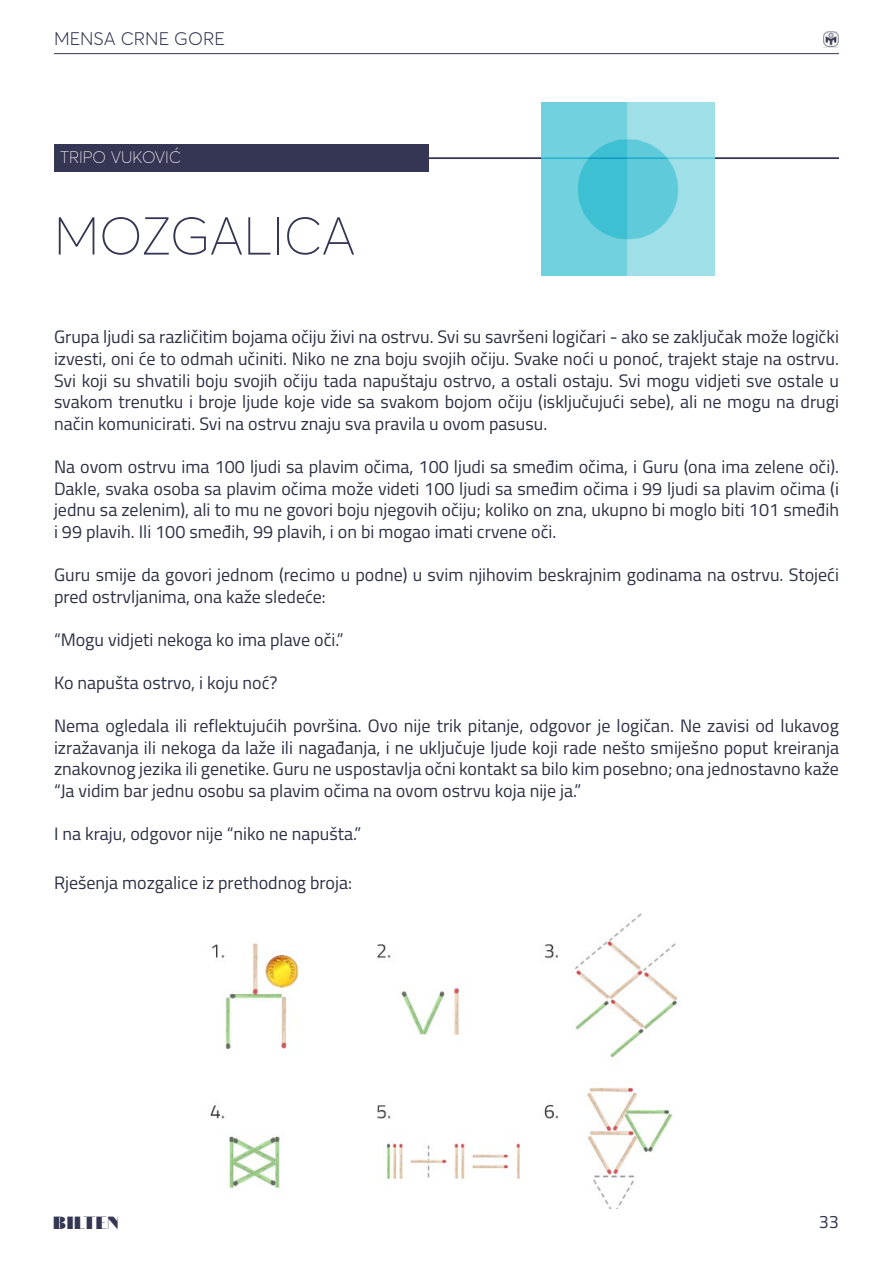
<style>
.page{position:relative;width:893px;height:1263px;background:#fff}
.page>*{position:absolute;margin:0;border:0;box-sizing:border-box;transform-origin:0 0}
.t1{font:100 52.5px "Averta";letter-spacing:.005em;color:#353654}
.t2{font:18px/21.6px "Titillium Web";color:#2d3144;text-align:justify}
.t3{font:300 18px "Averta";color:#353654}
.t4{font:900 18px "Ravensara Sans";color:#353654}
.t5{font:18px "Titillium Web";color:#353654}
.t6{font:100 16.5px "Averta";color:#fff}
</style>
<div class="page">
<hr style="left:54px;top:53px;width:785px;height:1px;background:#353654">
<img style="left:824px;top:31px;width:15px;height:16px">
<div style="left:54px;top:144px;width:375px;height:27px;background:#353654"></div>
<hr style="left:429px;top:158px;width:410px;height:1px;background:#353654">
<img style="left:542px;top:102px;width:173px;height:174px">
<img style="left:210px;top:913px;width:467px;height:296px">
<p class="t3" style="left:54px;top:28px;width:172px">MENSA CRNE GORE</p>
<p class="t6" style="left:60px;top:147px;width:122px">TRIPO VUKOVIĆ</p>
<p class="t6" style="left:60px;top:147px;width:147px">DAJANA VUKČEVIĆ</p>
<h1 class="t1" style="left:54px;top:204px;width:303px">MOZGALICA</h1>
<p class="t2" style="left:54px;top:325px;width:786px">Grupa ljudi sa različitim bojama očiju živi na ostrvu. Svi su savršeni logičari - ako se zaključak može logički izvesti, oni će to odmah učiniti. Niko ne zna boju svojih očiju. Svake noći u ponoć, trajekt staje na ostrvu.<br>Svi koji su shvatili boju svojih očiju tada napuštaju ostrvo, a ostali ostaju. Svi mogu vidjeti sve ostale u svakom trenutku i broje ljude koje vide sa svakom bojom očiju (isključujući sebe), ali ne mogu na drugi način komunicirati. Svi na ostrvu znaju sva pravila u ovom pasusu.</p>
<p class="t2" style="left:54px;top:455px;width:786px">Na ovom ostrvu ima 100 ljudi sa plavim očima, 100 ljudi sa smeđim očima, i Guru (ona ima zelene oči).<br>Dakle, svaka osoba sa plavim očima može videti 100 ljudi sa smeđim očima i 99 ljudi sa plavim očima (i jednu sa zelenim), ali to mu ne govori boju njegovih očiju; koliko on zna, ukupno bi moglo biti 101 smeđih i 99 plavih. Ili 100 smeđih, 99 plavih, i on bi mogao imati crvene oči.</p>
<p class="t2" style="left:54px;top:563px;width:786px">Guru smije da govori jednom (recimo u podne) u svim njihovim beskrajnim godinama na ostrvu. Stojeći pred ostrvljanima, ona kaže sledeće:</p>
<p class="t2" style="left:54px;top:628px;width:291px">“Mogu vidjeti nekoga ko ima plave oči.”</p>
<p class="t2" style="left:54px;top:671px;width:225px">Ko napušta ostrvo, i koju noć?</p>
<p class="t2" style="left:54px;top:714px;width:786px">Nema ogledala ili reflektujućih površina. Ovo nije trik pitanje, odgovor je logičan. Ne zavisi od lukavog izražavanja ili nekoga da laže ili nagađanja, i ne uključuje ljude koji rade nešto smiješno poput kreiranja znakovnog jezika ili genetike. Guru ne uspostavlja očni kontakt sa bilo kim posebno; ona jednostavno kaže “Ja vidim bar jednu osobu sa plavim očima na ovom ostrvu koja nije ja.”</p>
<p class="t2" style="left:54px;top:822px;width:309px">I na kraju, odgovor nije “niko ne napušta.”</p>
<p class="t2" style="left:54px;top:871px;width:299px">Rješenja mozgalice iz prethodnog broja:</p>
<p class="t4" style="left:53px;top:1212px;width:68px">BILTEN</p>
<p class="t5" style="left:819px;top:1208px;width:22px">33</p>
</div>
